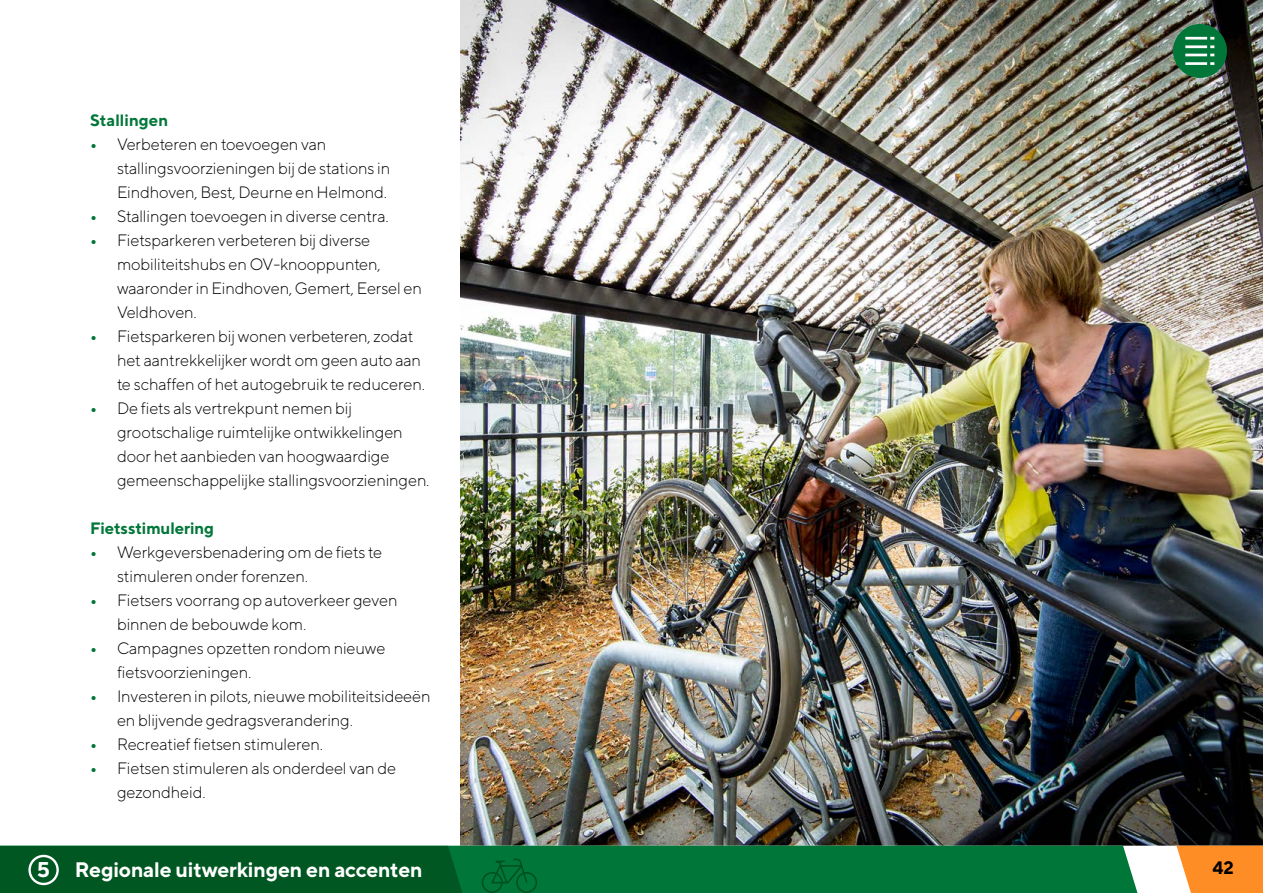
<style>
.page{position:relative;width:1263px;height:893px;background:#fff}
.page>*{position:absolute;margin:0;border:0;box-sizing:border-box;transform-origin:0 0}
.t1{font:700 21px "TT Norms";letter-spacing:-.015em;color:#fff}
.t2{font:700 18px "TT Norms";color:#000}
.t3{font:300 16.5px/24px "TT Norms";letter-spacing:-.01em;color:#000}
.Subkop_H3{font:700 16.5px "TT Norms";letter-spacing:-.005em;color:#007739}
.s1{font-weight:700;color:#007739}
.s2{font-size:21.3px}
</style>
<div class="page">
<img style="left:460px;top:0;width:803px;height:846px">
<div style="left:462px;top:846px;width:675px;height:47px;background:#007739"></div>
<svg style="left:1176px;top:846px;width:87px;height:47px;background:#ff9738"></svg>
<div style="left:0;top:846px;width:462px;height:47px;background:#005722"></div>
<div style="left:28px;top:855px;width:31px;height:30px;border:2px solid #fff;border-radius:50%"></div>
<svg style="left:482px;top:859px;width:55px;height:34px;background:#006e33"></svg>
<div style="left:1173px;top:24px;width:54px;height:54px;background:#007739;border-radius:50%"></div>
<hr style="left:1185px;top:37px;width:22px;height:3px;background:#fff">
<hr style="left:1185px;top:54px;width:22px;height:2px;background:#fff">
<hr style="left:1185px;top:45px;width:22px;height:3px;background:#fff">
<svg style="left:1210px;top:37px;width:4px;height:11px"></svg>
<hr style="left:1185px;top:62px;width:22px;height:3px;background:#fff">
<svg style="left:1210px;top:62px;width:4px;height:3px"></svg>
<h3 class="Subkop_H3" style="left:90px;top:110px;width:80px">Stallingen</h3>
<p class="t3" style="left:117px;top:132px;width:275px;text-indent:-27px"><span class="s1">•</span> Verbeteren en toevoegen van stallingsvoorzieningen bij de stations in<br>Eindhoven, Best, Deurne en Helmond.</p>
<p class="t3" style="left:90px;top:204px;width:300px"><span class="s1">•</span> Stallingen toevoegen in diverse centra.</p>
<p class="t3" style="left:117px;top:228px;width:306px;text-indent:-27px"><span class="s1">•</span> Fietsparkeren verbeteren bij diverse mobiliteitshubs en OV-knooppunten, waaronder in Eindhoven, Gemert, Eersel en Veldhoven.</p>
<p class="t3" style="left:117px;top:324px;width:309px;text-indent:-27px"><span class="s1">•</span> Fietsparkeren bij wonen verbeteren, zodat het aantrekkelijker wordt om geen auto aan te schaffen of het autogebruik te reduceren.</p>
<p class="t3" style="left:117px;top:396px;width:314px;text-indent:-27px"><span class="s1">•</span> De fiets als vertrekpunt nemen bij grootschalige ruimtelijke ontwikkelingen door het aanbieden van hoogwaardige gemeenschappelijke stallingsvoorzieningen.</p>
<h3 class="Subkop_H3" style="left:90px;top:518px;width:125px">Fietsstimulering</h3>
<p class="t3" style="left:117px;top:540px;width:267px;text-indent:-27px"><span class="s1">•</span> Werkgeversbenadering om de fiets te stimuleren onder forenzen.</p>
<p class="t3" style="left:117px;top:588px;width:282px;text-indent:-27px"><span class="s1">•</span> Fietsers voorrang op autoverkeer geven binnen de bebouwde kom.</p>
<p class="t3" style="left:117px;top:636px;width:270px;text-indent:-27px"><span class="s1">•</span> Campagnes opzetten rondom nieuwe fietsvoorzieningen.</p>
<p class="t3" style="left:117px;top:684px;width:315px;text-indent:-27px"><span class="s1">•</span> Investeren in pilots, nieuwe mobiliteitsideeën en blijvende gedragsverandering.</p>
<p class="t3" style="left:90px;top:732px;width:235px"><span class="s1">•</span> Recreatief fietsen stimuleren.</p>
<p class="t3" style="left:117px;top:756px;width:281px;text-indent:-27px"><span class="s1">•</span> Fietsen stimuleren als onderdeel van de gezondheid.</p>
<p class="t1" style="left:37px;top:856px;width:387px"><span class="s2">5</span> Regionale uitwerkingen en accenten</p>
<p class="t2" style="left:1212px;top:856px;width:23px">42</p>
</div>
